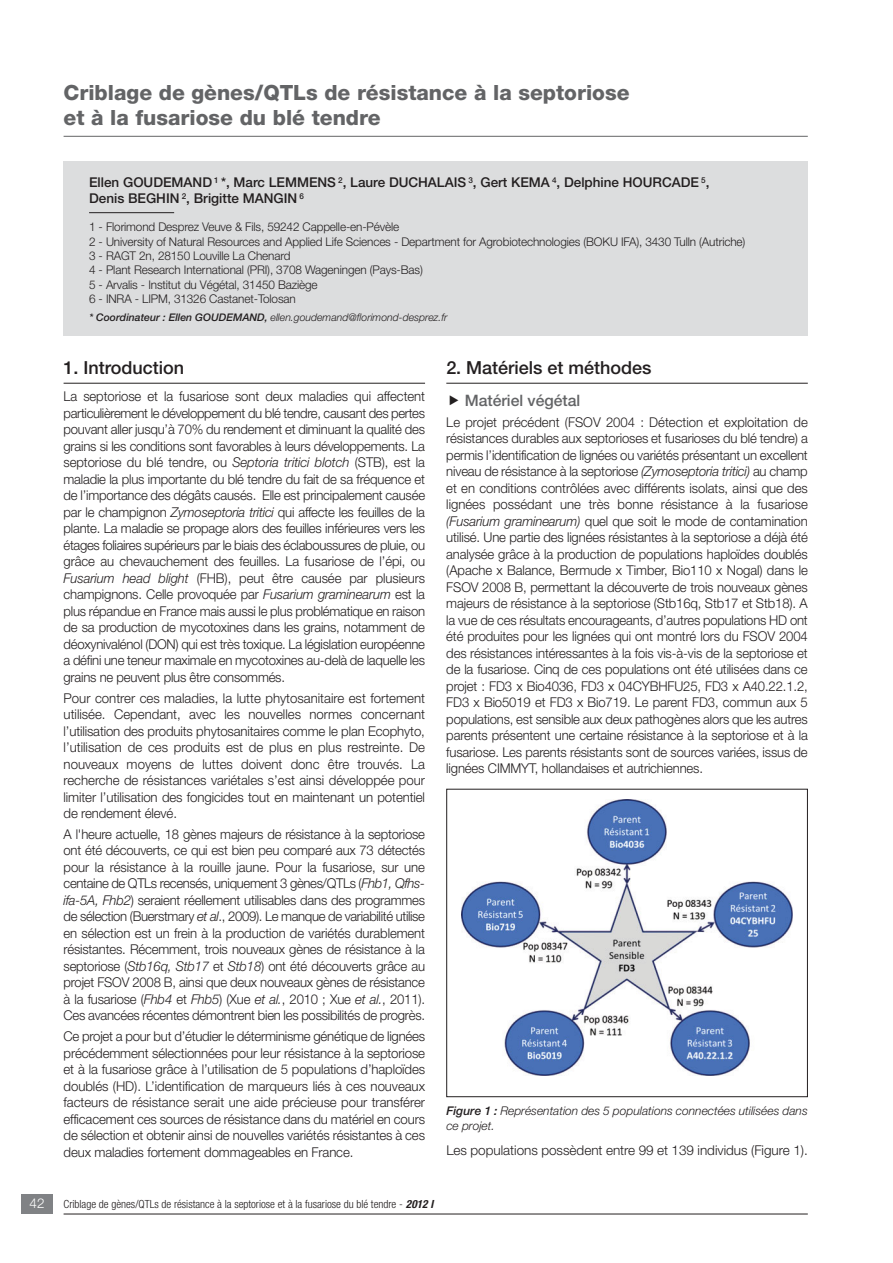
<style>
.page{position:relative;width:893px;height:1263px;background:#fff}
.page>*{position:absolute;margin:0;border:0;box-sizing:border-box;transform-origin:0 0}
.t1{font:800 21px/25.2px "Helvetica Neue";color:#636466}
.t2{font:500 18px "Helvetica Neue";color:#231f20}
.t3{font:500 15.75px "Helvetica Neue";color:#636466}
.t4{font:300 13.5px/16.5px "Helvetica Neue";letter-spacing:-.01em;color:#231f20;text-align:justify}
.t5{font:500 13.5px/16.2px "Helvetica Neue";color:#231f20}
.t6{font:300 13.5px "Helvetica Neue";color:#fff}
.t7{font:300 12px/14.4px "Helvetica Neue";letter-spacing:-.01em;color:#231f20}
.t8{font:italic 300 12px/15px "Helvetica Neue";color:#231f20}
.t9{font:300 condensed 11.25px "Helvetica Neue";color:#231f20}
.t10{font:italic 300 10.5px "Helvetica Neue";color:#231f20}
.s1{font-weight:500}
.s2{font-style:italic}
.s3{font-weight:700;font-style:italic}
</style>
<div class="page">
<hr style="left:64px;top:383px;width:361px;height:1px;background:#231f20">
<hr style="left:446px;top:383px;width:362px;height:1px;background:#231f20">
<hr style="left:64px;top:136px;width:744px;height:1px;background:#636466">
<div style="left:64px;top:162px;width:744px;height:174px;background:#dcddde"></div>
<hr style="left:89px;top:212px;width:85px;height:1px;background:#231f20">
<div style="left:21px;top:1194px;width:32px;height:20px;background:#808285"></div>
<hr style="left:64px;top:1214px;width:744px;height:1px;background:#231f20">
<img style="left:462px;top:800px;width:330px;height:276px">
<div style="left:446px;top:789px;width:362px;height:308px;border:1px solid #231f20"></div>
<h1 class="t1" style="left:64px;top:82px;width:567px">Criblage de gènes/QTLs de résistance à la septoriose et à la fusariose du blé tendre</h1>
<p class="t5" style="left:89px;top:176px;width:622px">Ellen GOUDEMAND <sup>1</sup> *, Marc LEMMENS <sup>2</sup>, Laure DUCHALAIS <sup>3</sup>, Gert KEMA <sup>4</sup>, Delphine HOURCADE <sup>5</sup>,<br>Denis BEGHIN <sup>2</sup>, Brigitte MANGIN <sup>6</sup></p>
<p class="t7" style="left:89px;top:221px;width:658px">1 - Florimond Desprez Veuve &amp; Fils, 59242 Cappelle-en-Pévèle<br>2 - University of Natural Resources and Applied Life Sciences - Department for Agrobiotechnologies (BOKU IFA), 3430 Tulln (Autriche)<br>3 - RAGT 2n, 28150 Louville La Chenard<br>4 - Plant Research International (PRI), 3708 Wageningen (Pays-Bas)<br>5 - Arvalis - Institut du Végétal, 31450 Baziège<br>6 - INRA - LIPM, 31326 Castanet-Tolosan</p>
<p class="t10" style="left:89px;top:313px;width:360px"><span class="s1">* Coordinateur : Ellen GOUDEMAND,</span> ellen.goudemand@florimond-desprez.fr</p>
<h2 class="t2" style="left:64px;top:361px;width:122px">1. Introduction</h2>
<p class="t4" style="left:64px;top:390px;width:363px">La septoriose et la fusariose sont deux maladies qui affectent particulièrement le développement du blé tendre, causant des pertes pouvant aller jusqu’à 70% du rendement et diminuant la qualité des grains si les conditions sont favorables à leurs développements. La septoriose du blé tendre, ou <span class="s2">Septoria tritici blotch</span> (STB), est la maladie la plus importante du blé tendre du fait de sa fréquence et de l’importance des dégâts causés. Elle est principalement causée par le champignon <span class="s2">Zymoseptoria tritici</span> qui affecte les feuilles de la plante. La maladie se propage alors des feuilles inférieures vers les étages foliaires supérieurs par le biais des éclaboussures de pluie, ou grâce au chevauchement des feuilles. La fusariose de l’épi, ou <span class="s2">Fusarium head blight</span> (FHB), peut être causée par plusieurs champignons. Celle provoquée par <span class="s2">Fusarium graminearum</span> est la plus répandue en France mais aussi le plus problématique en raison de sa production de mycotoxines dans les grains, notamment de déoxynivalénol (DON) qui est très toxique. La législation européenne a défini une teneur maximale en mycotoxines au-delà de laquelle les grains ne peuvent plus être consommés.</p>
<p class="t4" style="left:64px;top:691px;width:363px">Pour contrer ces maladies, la lutte phytosanitaire est fortement utilisée. Cependant, avec les nouvelles normes concernant l’utilisation des produits phytosanitaires comme le plan Ecophyto, l’utilisation de ces produits est de plus en plus restreinte. De nouveaux moyens de luttes doivent donc être trouvés. La recherche de résistances variétales s’est ainsi développée pour limiter l’utilisation des fongicides tout en maintenant un potentiel de rendement élevé.</p>
<p class="t4" style="left:64px;top:827px;width:363px">A l'heure actuelle, 18 gènes majeurs de résistance à la septoriose ont été découverts, ce qui est bien peu comparé aux 73 détectés pour la résistance à la rouille jaune. Pour la fusariose, sur une centaine de QTLs recensés, uniquement 3 gènes/QTLs (<span class="s2">Fhb1, Qfhs&shy;ifa-5A, Fhb2</span>) seraient réellement utilisables dans des programmes de sélection (Buerstmary <span class="s2">et al</span>., 2009). Le manque de variabilité utilise en sélection est un frein à la production de variétés durablement résistantes. Récemment, trois nouveaux gènes de résistance à la septoriose (<span class="s2">Stb16q, Stb17</span> et <span class="s2">Stb18</span>) ont été découverts grâce au projet FSOV 2008 B, ainsi que deux nouveaux gènes de résistance à la fusariose (<span class="s2">Fhb4</span> et <span class="s2">Fhb5</span>) (Xue <span class="s2">et al.</span>, 2010 ; Xue <span class="s2">et al.</span>, 2011).<br>Ces avancées récentes démontrent bien les possibilités de progrès.</p>
<p class="t4" style="left:64px;top:1029px;width:363px">Ce projet a pour but d’étudier le déterminisme génétique de lignées précédemment sélectionnées pour leur résistance à la septoriose et à la fusariose grâce à l’utilisation de 5 populations d’haploïdes doublés (HD). L’identification de marqueurs liés à ces nouveaux facteurs de résistance serait une aide précieuse pour transférer efficacement ces sources de résistance dans du matériel en cours de sélection et obtenir ainsi de nouvelles variétés résistantes à ces deux maladies fortement dommageables en France.</p>
<h2 class="t2" style="left:446px;top:361px;width:207px">2. Matériels et méthodes</h2>
<p class="t3" style="left:465px;top:395px;width:117px">Matériel végétal</p>
<p class="t4" style="left:446px;top:415px;width:363px">Le projet précédent (FSOV 2004 : Détection et exploitation de résistances durables aux septorioses et fusarioses du blé tendre) a permis l’identification de lignées ou variétés présentant un excellent niveau de résistance à la septoriose <span class="s2">(Zymoseptoria tritici)</span> au champ et en conditions contrôlées avec différents isolats, ainsi que des lignées possédant une très bonne résistance à la fusariose <span class="s2">(Fusarium graminearum)</span> quel que soit le mode de contamination utilisé. Une partie des lignées résistantes à la septoriose a déjà été analysée grâce à la production de populations haploïdes doublés (Apache x Balance, Bermude x Timber, Bio110 x Nogal) dans le FSOV 2008 B, permettant la découverte de trois nouveaux gènes majeurs de résistance à la septoriose (Stb16q, Stb17 et Stb18). A la vue de ces résultats encourageants, d’autres populations HD ont été produites pour les lignées qui ont montré lors du FSOV 2004 des résistances intéressantes à la fois vis-à-vis de la septoriose et de la fusariose. Cinq de ces populations ont été utilisées dans ce projet : FD3 x Bio4036, FD3 x 04CYBHFU25, FD3 x A40.22.1.2, FD3 x Bio5019 et FD3 x Bio719. Le parent FD3, commun aux 5 populations, est sensible aux deux pathogènes alors que les autres parents présentent une certaine résistance à la septoriose et à la fusariose. Les parents résistants sont de sources variées, issus de lignées CIMMYT, hollandaises et autrichiennes.</p>
<p class="t8" style="left:446px;top:1105px;width:363px"><span class="s1">Figure 1 :</span> Représentation des 5 populations connectées utilisées dans ce projet.</p>
<p class="t4" style="left:446px;top:1144px;width:363px">Les populations possèdent entre 99 et 139 individus (Figure 1).</p>
<p class="t6" style="left:30px;top:1199px;width:16px">42</p>
<p class="t9" style="left:64px;top:1200px;width:373px">Criblage de gènes/QTLs de résistance à la septoriose et à la fusariose du blé tendre - <span class="s3">2012 I</span></p>
</div>
